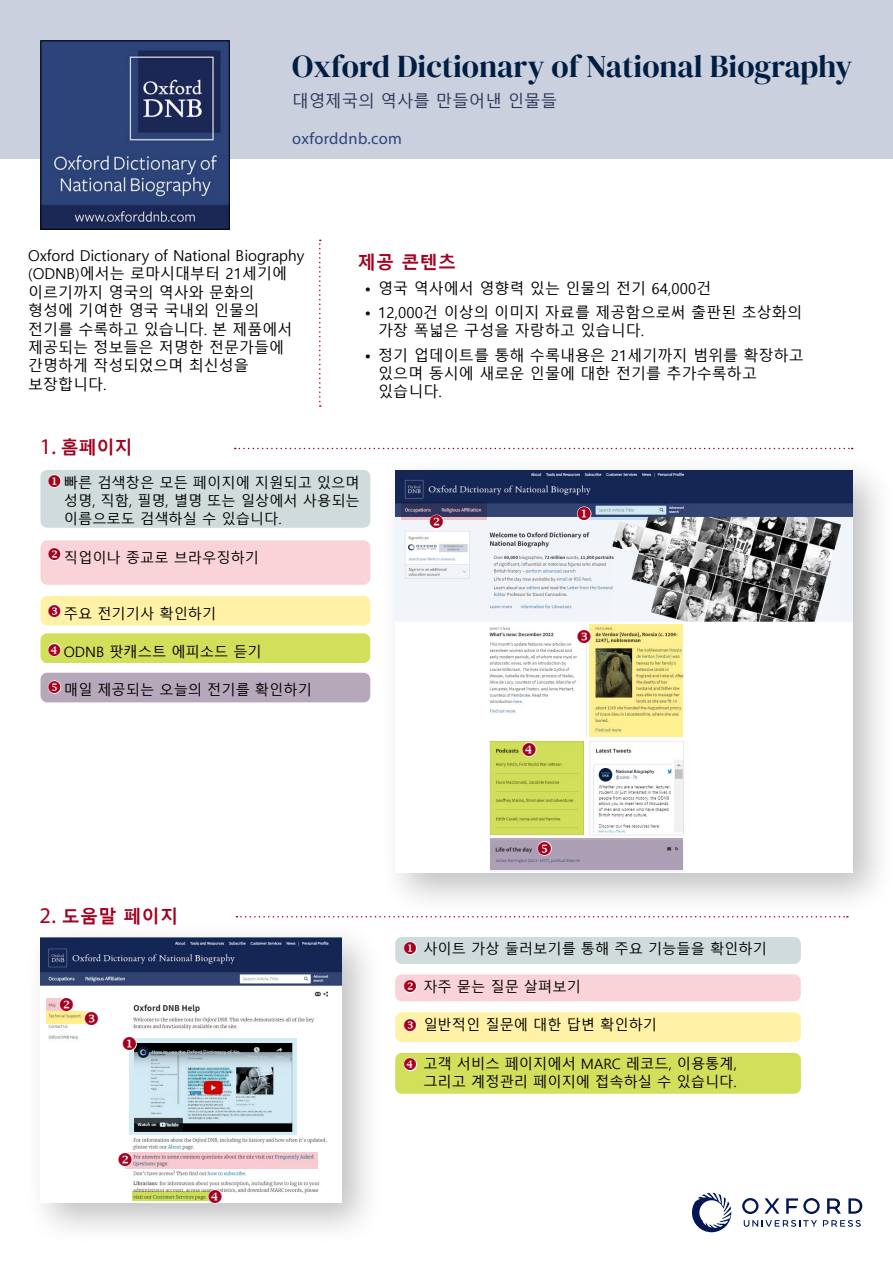
<style>
.page{position:relative;width:893px;height:1263px;background:#fff}
.page>*{position:absolute;margin:0;border:0;box-sizing:border-box;transform-origin:0 0}
.t1{font:31.5px "DM Serif Display";color:#001d42}
.t2{font:700 18px "Malgun Gothic";letter-spacing:.02em;color:#a40020}
.t3{font:16.5px "Malgun Gothic";color:#2b3658}
.t4{font:16.5px "Myriad Pro";letter-spacing:.02em;color:#2d447a}
.t5{font:15px/18.3px "Malgun Gothic";color:#000}
.t6{font:14.25px/18px "Malgun Gothic";color:#000;text-align:justify}
.s1{font-family:"Myriad Pro";font-weight:400;font-size:22.5px}
</style>
<div class="page">
<div style="left:395px;top:974px;width:406px;height:27px;background:#f9d3d8;border-radius:7px"></div>
<div style="left:395px;top:937px;width:406px;height:27px;background:#d0dcdc;border-radius:7px"></div>
<div style="left:395px;top:1012px;width:406px;height:30px;background:#fff2a6;border-radius:7px"></div>
<div style="left:395px;top:1053px;width:406px;height:41px;background:#d2df5a;border-radius:7px"></div>
<div style="left:0;top:0;width:893px;height:159px;background:#cbd0de"></div>
<div style="left:40px;top:540px;width:330px;height:45px;background:#f9d3d8;border-radius:7px"></div>
<div style="left:40px;top:470px;width:330px;height:58px;background:#d0dcdc;border-radius:7px"></div>
<div style="left:40px;top:596px;width:330px;height:29px;background:#fff2a6;border-radius:7px"></div>
<div style="left:40px;top:633px;width:330px;height:30px;background:#d2df5a;border-radius:7px"></div>
<div style="left:40px;top:673px;width:330px;height:29px;background:#b7a7ba;border-radius:7px"></div>
<svg style="left:235px;top:448px;width:618px;height:1px"></svg>
<svg style="left:319px;top:240px;width:2px;height:167px"></svg>
<img style="left:42px;top:42px;width:186px;height:186px">
<div style="left:40px;top:40px;width:190px;height:190px;border:1px solid #000"></div>
<svg style="left:692px;top:1193px;width:39px;height:39px"></svg>
<svg style="left:764px;top:1198px;width:15px;height:16px"></svg>
<svg style="left:827px;top:1198px;width:14px;height:16px"></svg>
<svg style="left:848px;top:1198px;width:14px;height:16px"></svg>
<svg style="left:742px;top:1198px;width:16px;height:16px"></svg>
<svg style="left:786px;top:1198px;width:34px;height:16px"></svg>
<svg style="left:744px;top:1220px;width:73px;height:7px"></svg>
<svg style="left:823px;top:1220px;width:38px;height:7px"></svg>
<svg style="left:236px;top:916px;width:141px;height:1px"></svg>
<div style="left:24px;top:920px;width:361px;height:326px;background:#000;opacity:.25"></div>
<img style="left:40px;top:937px;width:301px;height:266px">
<div style="left:378px;top:454px;width:515px;height:463px;background:#000;opacity:.25"></div>
<img style="left:395px;top:471px;width:457px;height:402px">
<svg style="left:401px;top:502px;width:85px;height:18px"></svg>
<svg style="left:589px;top:625px;width:94px;height:112px;background:#d3c779"></svg>
<div style="left:490px;top:741px;width:93px;height:93px;background:#d2df5a"></div>
<svg style="left:490px;top:839px;width:193px;height:31px;background:#a99cb2"></svg>
<svg style="left:582px;top:502px;width:86px;height:18px"></svg>
<svg style="left:130px;top:1038px;width:167px;height:96px;background:#99aab1"></svg>
<svg style="left:125px;top:1151px;width:193px;height:17px;background:#e9c3ca"></svg>
<svg style="left:46px;top:1011px;width:39px;height:13px"></svg>
<svg style="left:46px;top:998px;width:23px;height:13px"></svg>
<svg style="left:132px;top:1191px;width:77px;height:10px"></svg>
<svg style="left:578px;top:630px;width:13px;height:13px"></svg>
<svg style="left:538px;top:842px;width:13px;height:13px"></svg>
<svg style="left:85px;top:1011px;width:13px;height:14px"></svg>
<svg style="left:209px;top:1190px;width:13px;height:13px"></svg>
<svg style="left:430px;top:515px;width:13px;height:13px"></svg>
<svg style="left:578px;top:507px;width:13px;height:13px"></svg>
<svg style="left:123px;top:1037px;width:13px;height:13px"></svg>
<svg style="left:119px;top:1152px;width:13px;height:13px"></svg>
<svg style="left:60px;top:997px;width:13px;height:13px"></svg>
<h1 class="t1" style="left:292px;top:48px;width:562px">Oxford Dictionary of National Biography</h1>
<p class="t3" style="left:292px;top:92px;width:266px">대영제국의 역사를 만들어낸 인물들</p>
<p class="t4" style="left:292px;top:129px;width:111px">oxforddnb.com</p>
<p class="t5" style="left:28px;top:247px;width:278px">Oxford Dictionary of National Biography (ODNB)에서는 로마시대부터 21세기에 이르기까지 영국의 역사와 문화의<br>형성에 기여한 영국 국내외 인물의 전기를 수록하고 있습니다. 본 제품에서 제공되는 정보들은 저명한 전문가들에 간명하게 작성되었으며 최신성을 보장합니다.</p>
<p class="t2" style="left:40px;top:437px;width:94px"><span class="s1">1.</span> 홈페이지</p>
<p class="t2" style="left:358px;top:252px;width:100px">제공 콘텐츠</p>
<p class="t5" style="left:365px;top:279px;width:348px">• 영국 역사에서 영향력 있는 인물의 전기 64,000건</p>
<p class="t5" style="left:378px;top:304px;width:425px;text-indent:-14px">• 12,000건 이상의 이미지 자료를 제공함으로써 출판된 초상화의 가장 폭넓은 구성을 자랑하고 있습니다.</p>
<p class="t5" style="left:378px;top:347px;width:427px;text-indent:-14px">• 정기 업데이트를 통해 수록내용은 21세기까지 범위를 확장하고 있으며 동시에 새로운 인물에 대한 전기를 추가수록하고 있습니다.</p>
<p class="t6" style="left:64px;top:474px;width:297px">빠른 검색창은 모든 페이지에 지원되고 있으며 성명, 직함, 필명, 별명 또는 일상에서 사용되는 이름으로도 검색하실 수 있습니다.</p>
<p class="t6" style="left:64px;top:549px;width:197px">직업이나 종교로 브라우징하기</p>
<p class="t6" style="left:64px;top:605px;width:154px">주요 전기기사 확인하기</p>
<p class="t6" style="left:64px;top:643px;width:199px">ODNB 팟캐스트 에피소드 듣기</p>
<p class="t6" style="left:64px;top:681px;width:250px">매일 제공되는 오늘의 전기를 확인하기</p>
<p class="t2" style="left:40px;top:906px;width:140px"><span class="s1">2.</span> 도움말 페이지</p>
<p class="t6" style="left:423px;top:940px;width:345px">사이트 가상 둘러보기를 통해 주요 기능들을 확인하기</p>
<p class="t6" style="left:423px;top:978px;width:159px">자주 묻는 질문 살펴보기</p>
<p class="t6" style="left:423px;top:1016px;width:235px">일반적인 질문에 대한 답변 확인하기</p>
<p class="t6" style="left:423px;top:1055px;width:315px">고객 서비스 페이지에서 MARC 레코드, 이용통계, 그리고 계정관리 페이지에 접속하실 수 있습니다.</p>
</div>
